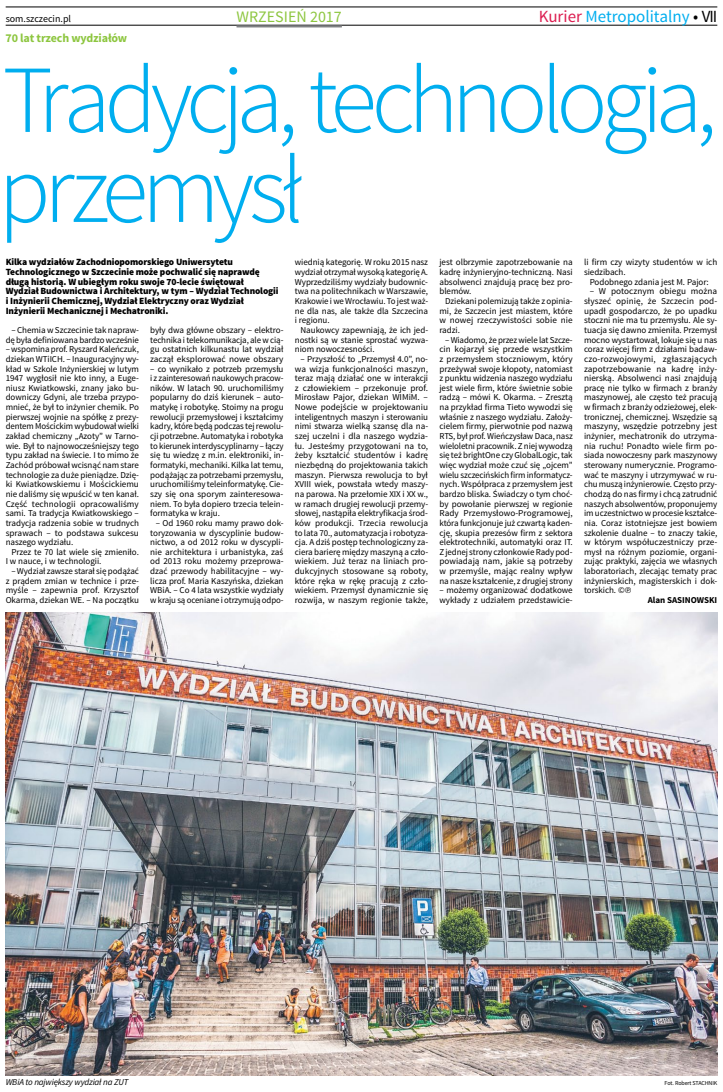
<style>
.page{position:relative;width:723px;height:1092px;background:#fff}
.page>*{position:absolute;margin:0;border:0;box-sizing:border-box;transform-origin:0 0}
.t1{font:300 96px/90px "Source Sans Pro";letter-spacing:-.07em;color:#00aeef}
.t2{font:17px "Source Sans Pro";color:#00aeef}
.t3{font:16px "Source Sans Pro";color:#8dc63f}
.t4{font:700 12px "Source Sans Pro";letter-spacing:-.015em;color:#8dc63f}
.t5{font:10px "Source Sans Pro";color:#000}
.t6{font:900 9.5px/9.6px "Source Sans Pro";letter-spacing:-.015em;color:#000}
.t7{font:9px/9.6px "Source Sans Pro";letter-spacing:-.005em;color:#000;text-align:justify}
.t8{font:italic 9px "Source Sans Pro";letter-spacing:-.02em;color:#000}
.t9{font:700 9px "Source Sans Pro";letter-spacing:-.005em;color:#000}
.t10{font:6px "Source Sans Pro";letter-spacing:-.02em;color:#000}
.s1{color:#dc1d50}
.s2{color:#000}
</style>
<div class="page">
<hr style="left:6px;top:7px;width:711px;height:1px;background:#000">
<hr style="left:6px;top:25px;width:711px;height:1px;background:#000">
<hr style="left:236px;top:25px;width:106px;height:2px;background:#808285">
<img style="left:6px;top:612px;width:711px;height:463px">
<p class="t5" style="left:6px;top:13px;width:67px">som.szczecin.pl</p>
<h3 class="t3" style="left:236px;top:7px;width:107px">wrzesień 2017</h3>
<h2 class="t2" style="left:539px;top:6px;width:180px"><span class="s1">Kurier</span> Metropolitalny <span class="s2">• VII</span></h2>
<h3 class="t4" style="left:6px;top:30px;width:123px">70 lat trzech wydziałów</h3>
<h1 class="t1" style="left:-2px;top:56px;width:720px">Tradycja, technologia, przemysł</h1>
<p class="t6" style="left:6px;top:258px;width:274px">Kilka wydziałów Zachodniopomorskiego Uniwersytetu Technologicznego w Szczecinie może pochwalić się naprawdę długą historią. W ubiegłym roku swoje 70-lecie świętował Wydział Budownictwa i Architektury, w tym – Wydział Technologii i Inżynierii Chemicznej, Wydział Elektryczny oraz Wydział Inżynierii Mechanicznej i Mechatroniki.</p>
<p class="t7" style="left:6px;top:325px;width:135px;text-align:right">– Chemia w Szczecinie tak napraw&shy;dę była definiowana bardzo wcześnie</p>
<p class="t7" style="left:6px;top:344px;width:135px">– wspomina prof. Ryszard Kaleńczuk, dziekan WTiICH . – I nauguracyjny wy&shy;kład w Szkole I nżynierskiej w lutym 1947 wygłosił nie kto inny, a Euge&shy;niusz Kwiatkowski, znany jako bu&shy;downiczy Gdyni, ale trzeba przypo&shy;mnieć, że był to inżynier chemik. Po pierwszej wojnie na spółkę z prezy&shy;dentem Mościckim wybudował wielki zakład chemiczny „Azoty” w Tarno&shy;wie. Był to najnowocześniejszy tego typu zakład na świecie. I to mimo że Zachód próbował wcisnąć nam stare technologie za duże pieniądze. Dzię&shy;ki Kwiatkowskiemu i Mościckiemu nie daliśmy się wpuścić w ten kanał.<br>Część technologii opracowaliśmy sami. Ta tradycja Kwiatkowskiego – tradycja radzenia sobie w trudnych sprawach – to podstawa sukcesu naszego wydziału.</p>
<p class="t7" style="left:6px;top:547px;width:135px;text-indent:6px">Przez te 70 lat wiele się zmieniło.<br>I w nauce, i w technologii.</p>
<p class="t7" style="left:6px;top:566px;width:135px;text-indent:6px">– Wydział zawsze starał się podążać z prądem zmian w technice i prze&shy;myśle – zapewnia prof. Krzysztof Okarma, dziekan WE. – N a początku</p>
<p class="t7" style="left:150px;top:325px;width:135px">były dwa główne obszary – elektro&shy;technika i telekomunikacja, ale w cią&shy;gu ostatnich kilkunastu lat wydział zaczął eksplorować nowe obszary</p>
<p class="t7" style="left:150px;top:364px;width:135px">– co wynikało z potrzeb przemysłu i z zainteresowań naukowych pracow&shy;ników. W latach 90. uruchomiliśmy popularny do dziś kierunek – auto&shy;matykę i robotykę. Stoimy na progu rewolucji przemysłowej i kształcimy kadry, które będą podczas tej rewolu&shy;cji potrzebne. Automatyka i robotyka to kierunek interdyscyplinarny – łączy się tu wiedzę z m.in. elektroniki, in&shy;formatyki, mechaniki. Kilka lat temu, podążając za potrzebami przemysłu, uruchomiliśmy teleinformatykę. Cie&shy;szy się ona sporym zainteresowa&shy;niem. To była dopiero trzecia telein&shy;formatyka w kraju.</p>
<p class="t7" style="left:150px;top:518px;width:135px;text-indent:6px">– Od 1960 roku mamy prawo dok&shy;toryzowania w dyscyplinie budow&shy;nictwo, a od 2012 roku w dyscypli&shy;nie architektura i urbanistyka, zaś od 2013 roku możemy przeprowa&shy;dzać przewody habilitacyjne – wy&shy;licza prof. Maria Kaszyńska, dziekan WBiA. – Co 4 lata wszystkie wydziały w kraju są oceniane i otrzymują odpo-</p>
<p class="t7" style="left:295px;top:258px;width:135px">wiednią kategorię. W roku 2015 nasz wydział otrzymał wysoką kategorię A.<br>Wyprzedziliśmy wydziały budownic&shy;twa na politechnikach w Warszawie, Krakowie i we Wrocławiu. To jest waż&shy;ne dla nas, ale także dla Szczecina i regionu.</p>
<p class="t7" style="left:295px;top:325px;width:135px;text-indent:6px">N aukowcy zapewniają, że ich jed&shy;nostki są w stanie sprostać wyzwa&shy;niom nowoczesności.</p>
<p class="t7" style="left:295px;top:354px;width:135px;text-indent:6px">– Przyszłość to „Przemysł 4.0”, no&shy;wa wizja funkcjonalności maszyn, teraz mają działać one w interakcji z człowiekiem – przekonuje prof.<br>Mirosław Pajor, dziekan WI MiM. – N owe podejście w projektowaniu inteligentnych maszyn i sterowaniu nimi stwarza wielką szansę dla na&shy;szej uczelni i dla naszego wydzia&shy;łu. Jesteśmy przygotowani na to, żeby kształcić studentów i kadrę niezbędną do projektowania takich maszyn. Pierwsza rewolucja to był XVIII wiek, powstała wtedy maszy&shy;na parowa. N a przełomie XIX i XX w., w ramach drugiej rewolucji przemy&shy;słowej, nastąpiła elektryfikacja środ&shy;ków produkcji. Trzecia rewolucja to lata 70., automatyzacja i robotyza&shy;cja. A dziś postęp technologiczny za&shy;ciera barierę między maszyną a czło&shy;wiekiem. Już teraz na liniach pro&shy;dukcyjnych stosowane są roboty, które ręka w rękę pracują z czło&shy;wiekiem. Przemysł dynamicznie się rozwija, w naszym regionie także,</p>
<p class="t7" style="left:439px;top:258px;width:135px">jest olbrzymie zapotrzebowanie na kadrę inżynieryjno‑techniczną. N asi absolwenci znajdują pracę bez pro&shy;blemów.</p>
<p class="t7" style="left:439px;top:296px;width:135px;text-indent:6px">Dziekani polemizują także z opinia&shy;mi, że Szczecin jest miastem, które w nowej rzeczywistości sobie nie radzi.</p>
<p class="t7" style="left:439px;top:335px;width:135px;text-indent:6px">– Wiadomo, że przez wiele lat Szcze&shy;cin kojarzył się przede wszystkim z przemysłem stoczniowym, który przeżywał swoje kłopoty, natomiast z punktu widzenia naszego wydziału jest wiele firm, które świetnie sobie radzą – mówi K. Okarma. – Zresztą na przykład firma Tieto wywodzi się właśnie z naszego wydziału. Założy&shy;cielem firmy, pierwotnie pod nazwą RTS, był prof. Wieńczysław Daca, nasz wieloletni pracownik. Z niej wywodzą się też brightOne czy GlobalLogic, tak więc wydział może czuć się „ojcem” wielu szczecińskich firm informatycz&shy;nych. Współpraca z przemysłem jest bardzo bliska. Świadczy o tym choć&shy;by powołanie pierwszej w regionie Rady Przemysłowo-Programowej, która funkcjonuje już czwartą kaden&shy;cję, skupia prezesów firm z sektora elektrotechniki, automatyki oraz IT.<br>Z jednej strony członkowie Rady pod&shy;powiadają nam, jakie są potrzeby w przemyśle, mając realny wpływ na nasze kształcenie, z drugiej strony</p>
<p class="t7" style="left:439px;top:585px;width:135px">– możemy organizować dodatkowe wykłady z udziałem przedstawicie-</p>
<p class="t7" style="left:584px;top:258px;width:135px">li firm czy wizyty studentów w ich siedzibach.</p>
<p class="t7" style="left:590px;top:277px;width:120px">Podobnego zdania jest M. Pajor:</p>
<p class="t7" style="left:584px;top:287px;width:135px;text-indent:6px">– W potocznym obiegu można słyszeć opinię, że Szczecin pod&shy;upadł gospodarczo, że po upadku stoczni nie ma tu przemysłu. Ale sy&shy;tuacja się dawno zmieniła. Przemysł mocno wystartował, lokuje się u nas coraz więcej firm z działami badaw&shy;czo-rozwojowymi, zgłaszających zapotrzebowanie na kadrę inży&shy;nierską. Absolwenci nasi znajdują pracę nie tylko w firmach z branży maszynowej, ale często też pracują w firmach z branży odzieżowej, elek&shy;tronicznej, chemicznej. Wszędzie są maszyny, wszędzie potrzebny jest inżynier, mechatronik do utrzyma&shy;nia ruchu! Ponadto wiele firm po&shy;siada nowoczesny park maszynowy sterowany numerycznie. Programo&shy;wać te maszyny i utrzymywać w ru&shy;chu muszą inżynierowie. Często przy&shy;chodzą do nas firmy i chcą zatrudnić naszych absolwentów, proponujemy im uczestnictwo w procesie kształce&shy;nia. Coraz istotniejsze jest bowiem szkolenie dualne – to znaczy takie, w którym współuczestniczy prze&shy;mysł na różnym poziomie, organi&shy;zując praktyki, zajęcia we własnych laboratoriach, zlecając tematy prac inżynierskich, magisterskich i dok&shy;torskich. ©℗</p>
<p class="t9" style="left:648px;top:594px;width:36px">Alan SASINOWS</p>
<p class="t9" style="left:709px;top:594px;width:8px">KI</p>
<p class="t8" style="left:6px;top:1076px;width:124px">WBiA to największy wydział na ZUT</p>
<p class="t10" style="left:664px;top:1079px;width:54px">Fot. Robert Stachnik</p>
</div>
